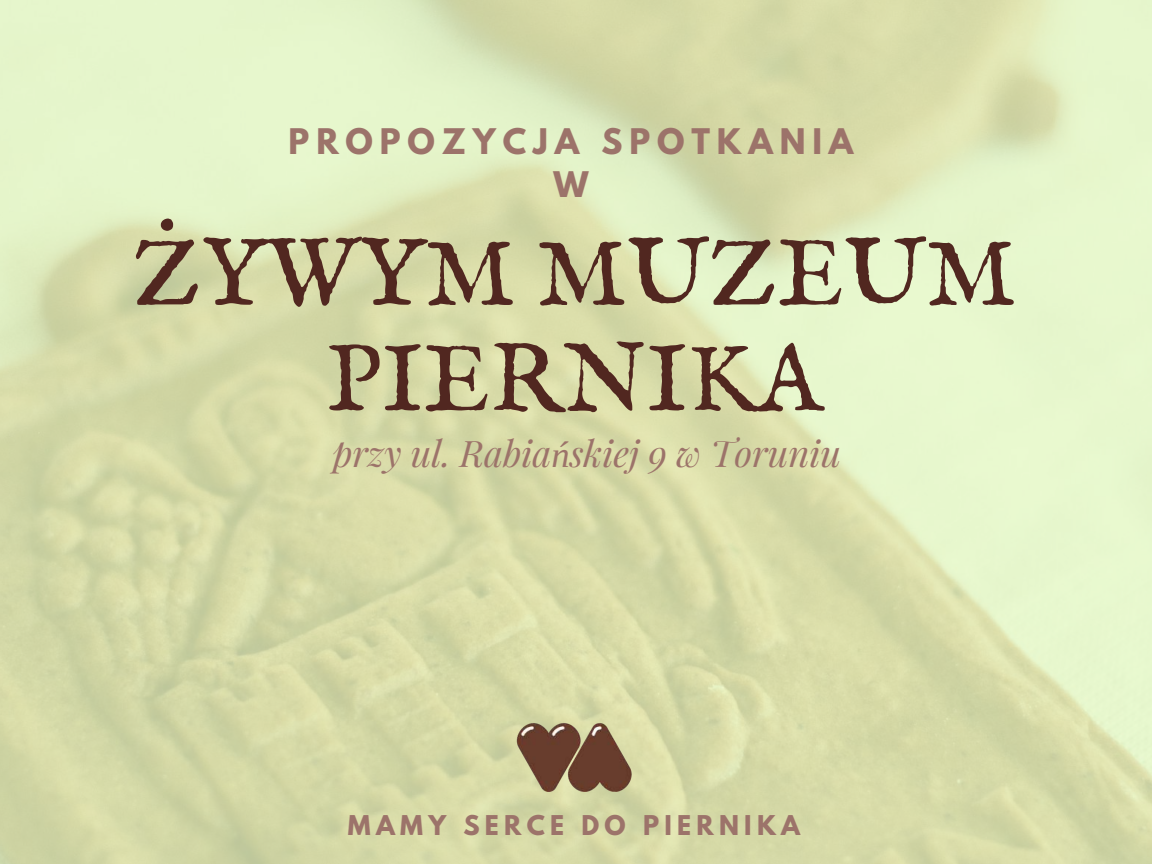
<style>
.page{position:relative;width:1152px;height:864px;background:#fff}
.page>*{position:absolute;margin:0;border:0;box-sizing:border-box;transform-origin:0 0}
.t1{font:96.6px/105.8px "IM FELL English SC";color:#512720;text-align:center}
.t2{font:italic 36.45px "Playfair Display";color:#9c736a}
.t3{font:700 31.2px/42.8px "League Spartan";letter-spacing:.22em;color:#9c736a;text-align:center}
.t4{font:700 24.15px "League Spartan";letter-spacing:.22em;color:#9c736a}
.s1{font-family:"Liberation Serif"}
</style>
<div class="page">
<img style="left:512px;top:721px;width:125px;height:71px">
<p class="t3" style="left:289px;top:124px;width:566px">PROPOZYCJA SPOTKANIA<br>W</p>
<h1 class="t1" style="left:132px;top:226px;width:886px">ŻYWYM MUZEUM<br>PIERNIKA</h1>
<p class="t2" style="left:332px;top:427px;width:510px">przy ul. Rabia<span class="s1">ń</span>skiej 9 w Toruniu</p>
<p class="t4" style="left:348px;top:813px;width:454px">MAMY SERCE DO PIERNIKA</p>
</div>
